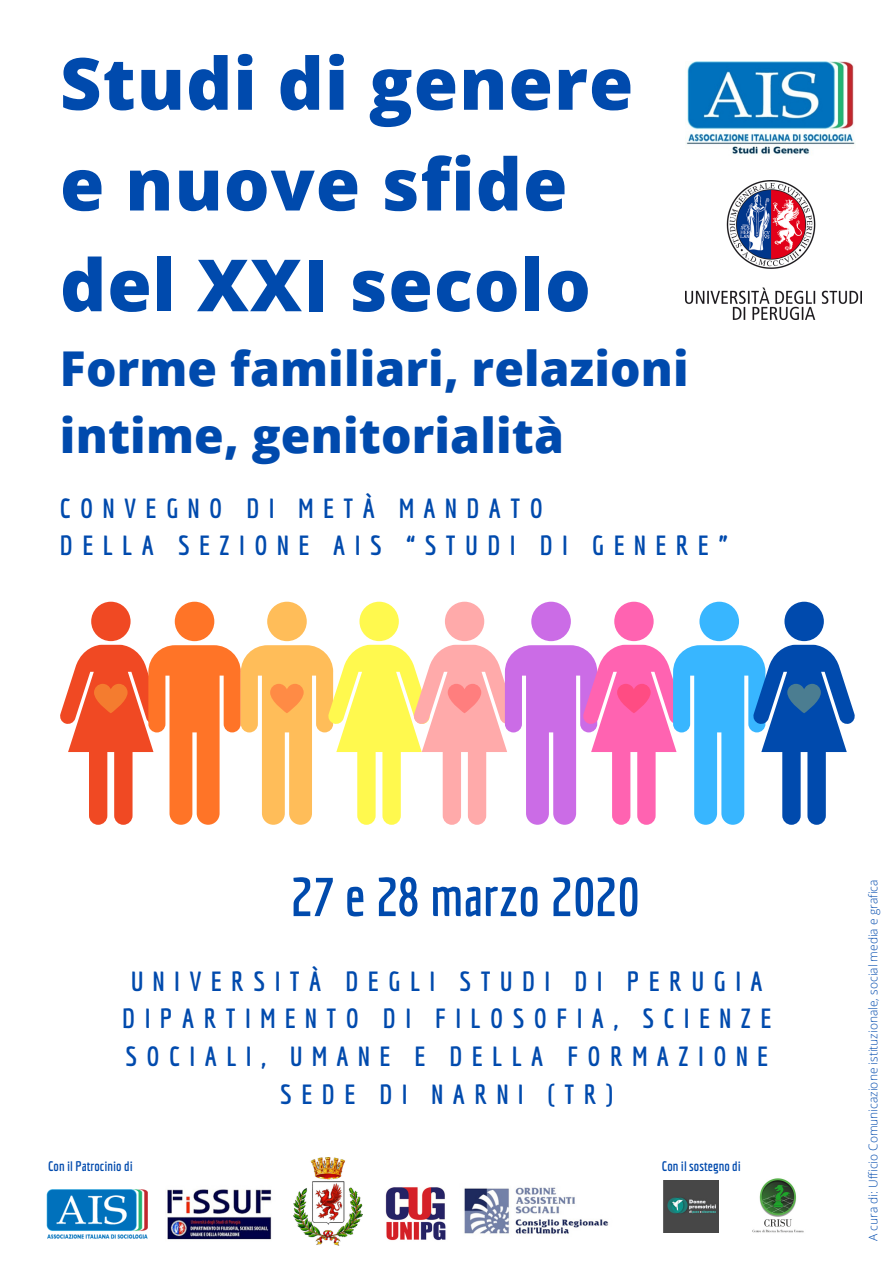
<style>
.page{position:relative;width:893px;height:1263px;background:#fff}
.page>*{position:absolute;margin:0;border:0;box-sizing:border-box;transform-origin:0 0}
.t1{font:800 72px/100.7px "Open Sans";letter-spacing:.015em;color:#004aad}
.t2{font:700 54px "Economica";color:#004aad}
.t3{font:800 48px/67px "Open Sans";letter-spacing:.005em;color:#004aad}
.t4{font:700 27px/37.7px "Economica";letter-spacing:.35em;color:#004aad;text-align:center}
.t5{font:700 13.5px "Economica";color:#004aad}
.t6{font:300 12px "Open Sans";color:#004aad}
</style>
<div class="page">
<img style="left:46px;top:1190px;width:102px;height:49px">
<img style="left:167px;top:1189px;width:105px;height:51px">
<img style="left:293px;top:1158px;width:70px;height:87px">
<img style="left:686px;top:61px;width:169px;height:93px">
<img style="left:385px;top:1187px;width:61px;height:54px">
<img style="left:752px;top:1178px;width:52px;height:55px">
<img style="left:464px;top:1187px;width:145px;height:47px">
<svg style="left:60px;top:602px;width:795px;height:223px"></svg>
<img style="left:685px;top:180px;width:176px;height:139px">
<img style="left:663px;top:1181px;width:56px;height:52px">
<h1 class="t1" style="left:60px;top:31px;width:575px">Studi di genere e nuove sfide del XXI secolo</h1>
<h3 class="t3" style="left:60px;top:333px;width:630px">Forme familiari, relazioni intime, genitorialità</h3>
<p class="t4" style="left:60px;top:489px;width:669px;text-align:left">CONVEGNO DI METÀ MANDATO<br>DELLA SEZIONE AIS “STUDI DI GENERE”</p>
<h2 class="t2" style="left:290px;top:865px;width:350px">27 e 28 marzo 2020</h2>
<p class="t4" style="left:122px;top:961px;width:650px">UNIVERSITÀ DEGLI STUDI DI PERUGIA<br>DIPARTIMENTO DI FILOSOFIA, SCIENZE<br>SOCIALI, UMANE E DELLA FORMAZIONE<br>SEDE DI NARNI (TR)</p>
<p class="t5" style="left:48px;top:1158px;width:86px">Con il Patrocinio di</p>
<p class="t5" style="left:662px;top:1158px;width:80px">Con il sostegno di</p>
<p class="t6" style="left:864px;top:1241px;width:363px;rotate:-90deg">A cura di: Ufficio Comunicazione istituzionale, social media e grafica</p>
</div>
